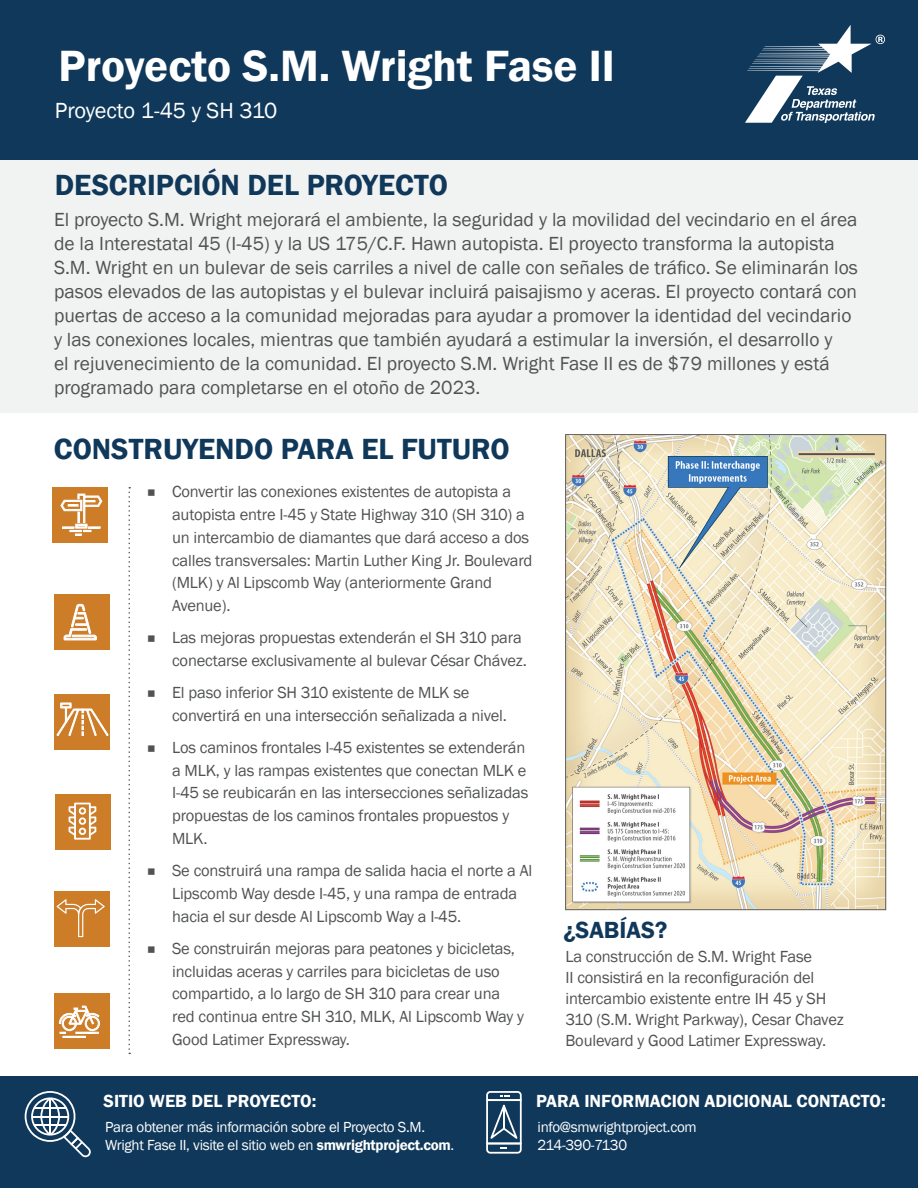
<style>
.page{position:relative;width:918px;height:1188px;background:#fff}
.page>*{position:absolute;margin:0;border:0;box-sizing:border-box;transform-origin:0 0}
.t1{font:600 45px "Franklin Gothic";color:#fff}
.t2{font:600 30px "Franklin Gothic";color:#10385a}
.t3{font:600 24px "Franklin Gothic";color:#10385a}
.t4{font:22.5px "Franklin Gothic";letter-spacing:-.015em;color:#fff}
.t5{font:19.5px/24px "Franklin Gothic";color:#515353}
.t6{font:600 18px "Franklin Gothic";color:#fff}
.t7{font:16.5px/22.8px "Franklin Gothic";letter-spacing:-.01em;color:#515353}
.t8{font:15px/18px "Franklin Gothic";letter-spacing:-.02em;color:#fff}
.s1{font-family:"Montserrat"}
.s2{font-weight:600}
</style>
<div class="page">
<div style="left:0;top:1076px;width:918px;height:112px;background:#10385a"></div>
<div style="left:0;top:157px;width:918px;height:256px;background:#f1f2f2"></div>
<div style="left:0;top:0;width:918px;height:160px;background:#10385a"></div>
<svg style="left:128px;top:487px;width:2px;height:567px"></svg>
<svg style="left:745px;top:25px;width:140px;height:98px"></svg>
<img style="left:565px;top:435px;width:322px;height:476px">
<div style="left:54px;top:994px;width:56px;height:55px;background:#cd7c28"></div>
<div style="left:63px;top:1036px;width:22px;height:2px;border:1px solid #fff"></div>
<svg style="left:59px;top:1006px;width:41px;height:28px"></svg>
<div style="left:53px;top:487px;width:55px;height:55px;background:#cd7c28"></div>
<svg style="left:60px;top:494px;width:42px;height:42px"></svg>
<div style="left:55px;top:794px;width:55px;height:56px;background:#cd7c28"></div>
<svg style="left:69px;top:803px;width:27px;height:37px"></svg>
<div style="left:54px;top:595px;width:56px;height:55px;background:#cd7c28"></div>
<svg style="left:64px;top:604px;width:33px;height:36px"></svg>
<div style="left:54px;top:694px;width:56px;height:55px;background:#cd7c28"></div>
<svg style="left:56px;top:702px;width:53px;height:35px"></svg>
<div style="left:54px;top:891px;width:56px;height:55px;background:#cd7c28"></div>
<svg style="left:57px;top:899px;width:48px;height:38px"></svg>
<svg style="left:25px;top:1091px;width:66px;height:66px"></svg>
<hr style="left:34px;top:1124px;width:32px;height:2px;background:#fff">
<hr style="left:34px;top:1107px;width:32px;height:2px;background:#fff">
<svg style="left:486px;top:1091px;width:36px;height:63px"></svg>
<p class="t1" style="left:59px;top:38px;width:558px">Proyecto S.M. Wright Fase II</p>
<p class="t4" style="left:55px;top:96px;width:224px">Proyecto 1-45 y SH 310</p>
<p class="t2" style="left:55px;top:166px;width:395px">DESCRIPCIÓN DEL PROYECTO</p>
<p class="t5" style="left:54px;top:208px;width:805px">El proyecto S.M. Wright mejorará el ambiente, la seguridad y la movilidad del vecindario en el área de la Interestatal 45 (I-45) y la US 175/C.F. Hawn autopista. El proyecto transforma la autopista S.M. Wright en un bulevar de seis carriles a nivel de calle con señales de tráfico. Se eliminarán los pasos elevados de las autopistas y el bulevar incluirá paisajismo y aceras. El proyecto contará con puertas de acceso a la comunidad mejoradas para ayudar a promover la identidad del vecindario y las conexiones locales, mientras que también ayudará a estimular la inversión, el desarrollo y<br>el rejuvenecimiento de la comunidad. El proyecto S.M. Wright Fase II es de $79 millones y está programado para completarse en el otoño de 2023.</p>
<p class="t2" style="left:54px;top:430px;width:457px">CONSTRUYENDO PARA EL FUTURO</p>
<p class="t7" style="left:172px;top:480px;width:362px;text-indent:-26px"><span class="s1">■</span> Convertir las conexiones existentes de autopista a autopista entre I-45 y State Highway 310 (SH 310) a un intercambio de diamantes que dará acceso a dos calles transversales: Martin Luther King Jr. Boulevard (MLK) y Al Lipscomb Way (anteriormente Grand Avenue).</p>
<p class="t7" style="left:147px;top:627px;width:382px;text-align:right"><span class="s1">■</span> Las mejoras propuestas extenderán el SH 310 para conectarse exclusivamente al bulevar César Chávez.</p>
<p class="t7" style="left:172px;top:681px;width:336px;text-indent:-26px"><span class="s1">■</span> El paso inferior SH 310 existente de MLK se convertirá en una intersección señalizada a nivel.</p>
<p class="t7" style="left:172px;top:736px;width:358px;text-indent:-26px"><span class="s1">■</span> Los caminos frontales I-45 existentes se extenderán a MLK, y las rampas existentes que conectan MLK e I-45 se reubicarán en las intersecciones señalizadas propuestas de los caminos frontales propuestos y MLK.</p>
<p class="t7" style="left:172px;top:860px;width:362px;text-indent:-26px"><span class="s1">■</span> Se construirá una rampa de salida hacia el norte a Al<br>Lipscomb Way desde I-45, y una rampa de entrada hacia el sur desde Al Lipscomb Way a I-45.</p>
<p class="t7" style="left:172px;top:937px;width:353px;text-indent:-26px"><span class="s1">■</span> Se construirán mejoras para peatones y bicicletas, incluidas aceras y carriles para bicicletas de uso compartido, a lo largo de SH 310 para crear una red continua entre SH 310, MLK, Al Lipscomb Way y Good Latimer Expressway.</p>
<p class="t3" style="left:563px;top:916px;width:105px">¿SABÍAS?</p>
<p class="t7" style="left:565px;top:947px;width:280px;line-height:21px">La construcción de S.M. Wright Fase<br>II consistirá en la reconfiguración del intercambio existente entre IH 45 y SH 310 (S.M. Wright Parkway), Cesar Chavez Boulevard y Good Latimer Expressway.</p>
<p class="t6" style="left:104px;top:1090px;width:214px">SITIO WEB DEL PROYECTO:</p>
<p class="t6" style="left:536px;top:1090px;width:351px">PARA INFORMACION ADICIONAL CONTACTO:</p>
<p class="t8" style="left:105px;top:1118px;width:351px">Para obtener más información sobre el Proyecto S.M.<br>Wright Fase II, visite el sitio web en <span class="s2">smwrightproject.com</span>.</p>
<p class="t8" style="left:538px;top:1118px;width:161px">info@smwrightproject.com</p>
<p class="t8" style="left:538px;top:1136px;width:91px">214-390-7130</p>
</div>
